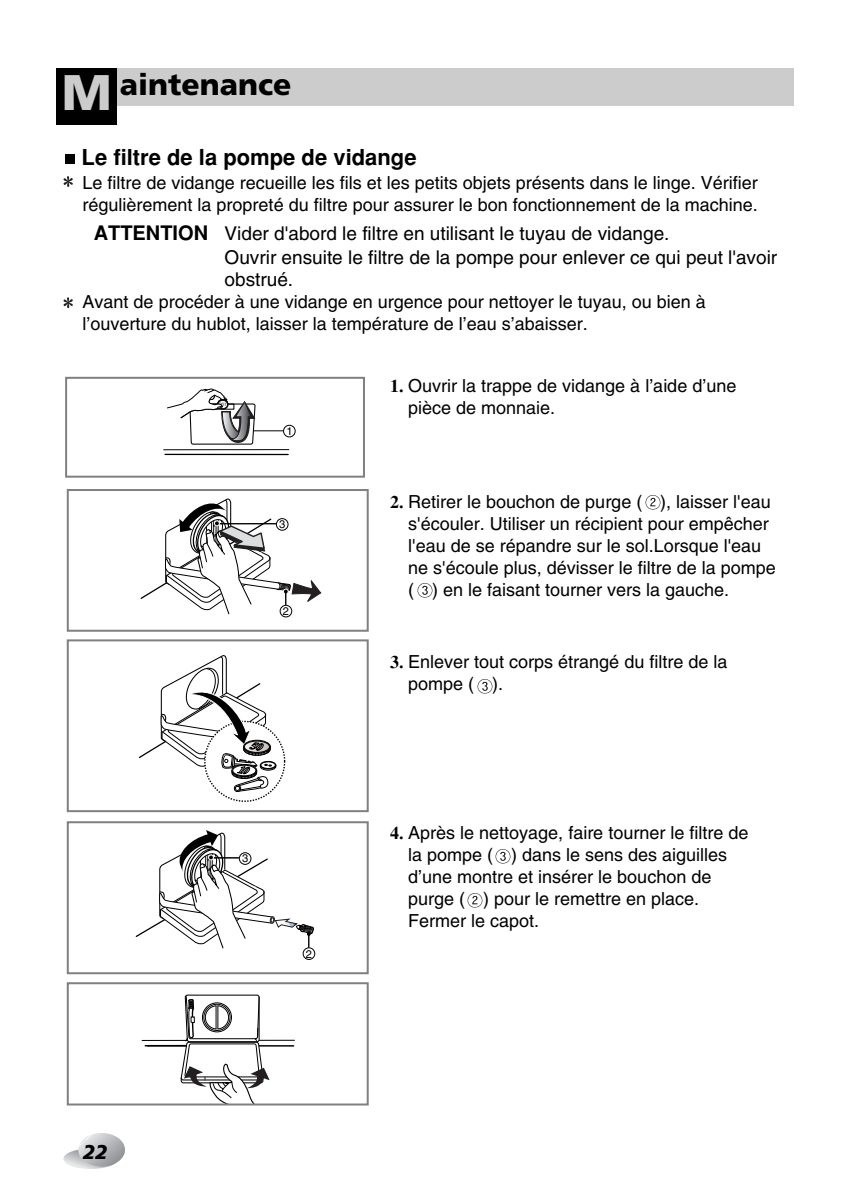
<style>
.page{position:relative;width:850px;height:1190px;background:#fff}
.page>*{position:absolute;margin:0;border:0;box-sizing:border-box;transform-origin:0 0}
.t1{font:900 30px "Frutiger";color:#000}
.t2{font:700 22px "Helvetica";color:#000}
.t3{font:italic 900 20px "Frutiger";color:#000}
.t4{font:19px/23px "Helvetica";color:#000}
.t5{font:18px/22px "Helvetica";color:#000}
.t6{font:11px "Helvetica";color:#000}
.s1{font-size:50px;color:#ccc}
.s2{font-weight:700;font-size:20px}
.s3{font-family:"Times";font-weight:700}
</style>
<div class="page">
<svg style="left:63px;top:1134px;width:62px;height:35px"></svg>
<img style="left:645px;top:495px;width:16px;height:15px">
<img style="left:417px;top:583px;width:16px;height:15px">
<img style="left:477px;top:679px;width:16px;height:15px">
<img style="left:495px;top:849px;width:16px;height:15px">
<img style="left:467px;top:893px;width:16px;height:15px">
<svg style="left:140px;top:498px;width:181px;height:117px"></svg>
<div style="left:67px;top:489px;width:302px;height:143px;border:2px solid #808080"></div>
<svg style="left:204px;top:721px;width:81px;height:81px"></svg>
<svg style="left:139px;top:655px;width:138px;height:138px"></svg>
<div style="left:67px;top:639px;width:302px;height:173px;border:2px solid #808080"></div>
<div style="left:303px;top:948px;width:12px;height:12px;background:#fff;border:1px solid #000;border-radius:50%"></div>
<svg style="left:135px;top:830px;width:179px;height:119px"></svg>
<div style="left:67px;top:821px;width:302px;height:153px;border:2px solid #808080"></div>
<hr style="left:145px;top:1045px;width:149px;height:2px;background:#000">
<hr style="left:142px;top:1040px;width:152px;height:1px;background:#000">
<svg style="left:180px;top:994px;width:90px;height:109px"></svg>
<div style="left:67px;top:982px;width:302px;height:124px;border:2px solid #808080"></div>
<div style="left:283px;top:425px;width:12px;height:12px;border:1px solid #000;border-radius:50%"></div>
<hr style="left:165px;top:454px;width:123px;height:1px;background:#000">
<hr style="left:164px;top:449px;width:125px;height:1px;background:#000">
<div style="left:65px;top:377px;width:300px;height:101px;border:2px solid #808080"></div>
<svg style="left:64px;top:176px;width:9px;height:11px"></svg>
<svg style="left:64px;top:297px;width:9px;height:11px"></svg>
<div style="left:66px;top:154px;width:9px;height:10px;background:#000"></div>
<div style="left:57px;top:68px;width:737px;height:37px;background:#ccc"></div>
<div style="left:57px;top:68px;width:60px;height:57px;background:#000"></div>
<svg style="left:167px;top:388px;width:116px;height:57px"></svg>
<h1 class="t1" style="left:62px;top:72px;width:231px"><span class="s1">M</span> aintenance</h1>
<p class="t2" style="left:82px;top:150px;width:336px">Le filtre de la pompe de vidange</p>
<p class="t5" style="left:83px;top:173px;width:677px">Le filtre de vidange recueille les fils et les petits objets présents dans le linge. Vérifier régulièrement la propreté du filtre pour assurer le bon fonctionnement de la machine.</p>
<p class="t4" style="left:225px;top:224px;width:554px;text-indent:-131px"><span class="s2">ATTENTION</span> Vider d'abord le filtre en utilisant le tuyau de vidange.<br>Ouvrir ensuite le filtre de la pompe pour enlever ce qui peut l'avoir obstrué.</p>
<p class="t5" style="left:83px;top:293px;width:625px">Avant de procéder à une vidange en urgence pour nettoyer le tuyau, ou bien à l’ouverture du hublot, laisser la température de l’eau s’abaisser.</p>
<p class="t3" style="left:83px;top:1144px;width:26px">22</p>
<p class="t6" style="left:286px;top:427px;width:8px">1</p>
<p class="t6" style="left:279px;top:520px;width:8px">3</p>
<p class="t6" style="left:283px;top:607px;width:8px">2</p>
<p class="t6" style="left:242px;top:855px;width:8px">3</p>
<p class="t6" style="left:306px;top:950px;width:8px">2</p>
<p class="t5" style="left:408px;top:376px;width:330px;text-indent:-18px"><span class="s3">1.</span> Ouvrir la trappe de vidange à l’aide d’une pièce de monnaie.</p>
<p class="t5" style="left:408px;top:492px;width:369px;text-indent:-18px"><span class="s3">2.</span> Retirer le bouchon de purge ( ), laisser l'eau s'écouler. Utiliser un récipient pour empêcher l'eau de se répandre sur le sol.Lorsque l'eau ne s'écoule plus, dévisser le filtre de la pompe ( ) en le faisant tourner vers la gauche.</p>
<p class="t5" style="left:408px;top:653px;width:321px;text-indent:-18px"><span class="s3">3.</span> Enlever tout corps étrangé du filtre de la pompe ( ).</p>
<p class="t5" style="left:408px;top:823px;width:342px;text-indent:-18px"><span class="s3">4.</span> Après le nettoyage, faire tourner le filtre de la pompe ( ) dans le sens des aiguilles d’une montre et insérer le bouchon de purge ( ) pour le remettre en place.<br>Fermer le capot.</p>
</div>
